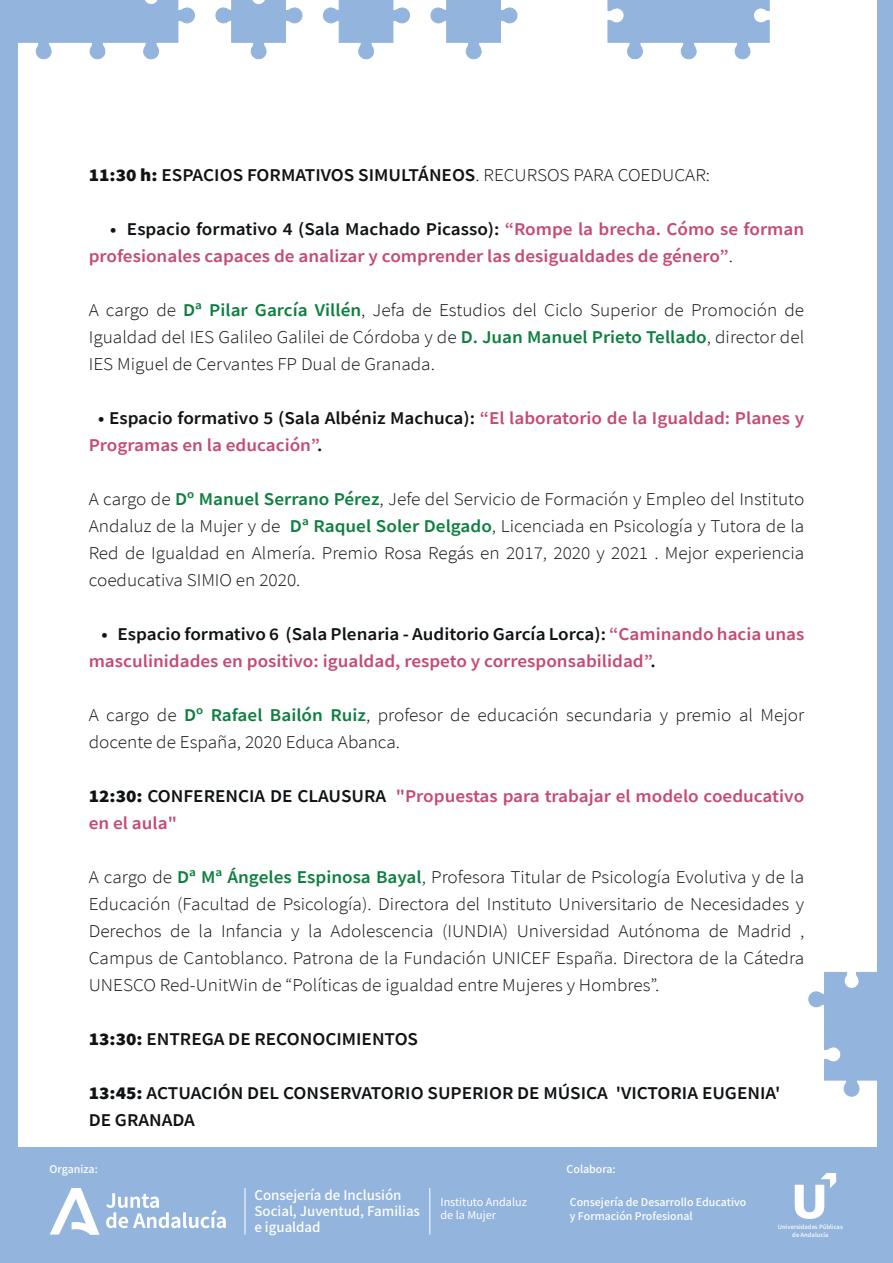
<style>
.page{position:relative;width:893px;height:1263px;background:#93b4dc}
.page>*{position:absolute;margin:0;border:0;box-sizing:border-box;transform-origin:0 0}
.t1{font:300 18px/27px "Source Sans Pro";color:#101315;text-align:justify;scale:1.07 1}
.t2{font:600 18px/27px "Source Sans Pro";color:#c54b71;scale:1.07 1}
.t3{font:600 18px/27px "Source Sans Pro";color:#101315;scale:1.07 1}
.t4{font:500 13.35px/15.9px "Noto Sans HK";color:#fff}
.t5{font:10.8px/13px "Noto Sans HK";color:#fff}
.t6{font:500 10.65px/13.5px "Noto Sans HK";color:#fff}
.t7{font:500 5.85px/8.1px "Noto Sans HK";color:#fff;text-align:center}
.s1{font-weight:900}
.s2{font-weight:300}
.s3{color:#101315}
.s4{font-weight:300;color:#101315}
.s5{font-weight:600;color:#0e7f3f}
.s6{font-weight:900;color:#101315}
</style>
<div class="page">
<hr style="left:245px;top:1188px;width:1px;height:46px;background:#fff">
<hr style="left:429px;top:1188px;width:1px;height:46px;background:#fff">
<svg style="left:106px;top:1193px;width:120px;height:35px"></svg>
<svg style="left:50px;top:1188px;width:49px;height:46px"></svg>
<svg style="left:795px;top:1173px;width:41px;height:46px"></svg>
<div style="left:18px;top:0;width:859px;height:1147px;background:#fff"></div>
<svg style="left:430px;top:0;width:88px;height:60px"></svg>
<svg style="left:608px;top:0;width:162px;height:60px"></svg>
<svg style="left:323px;top:0;width:87px;height:60px"></svg>
<svg style="left:215px;top:0;width:88px;height:60px"></svg>
<svg style="left:18px;top:0;width:177px;height:60px"></svg>
<svg style="left:808px;top:972px;width:69px;height:125px"></svg>
<p class="t3" style="left:89px;top:161px;width:582px"><span class="s1">11:30 h:</span> ESPACIOS FORMATIVOS SIMULTÁNEOS<span class="s2">. RECURSOS PARA COEDUCAR:</span></p>
<p class="t2" style="left:89px;top:215px;width:670px;text-indent:21px"><span class="s3">• Espacio formativo 4 (Sala Machado Picasso):</span> “Rompe la brecha. Cómo se forman profesionales capaces de analizar y comprender las desigualdades de género”<span class="s4">.</span></p>
<p class="t1" style="left:89px;top:296px;width:670px">A cargo de <span class="s5">Dª Pilar García Villén</span>, Jefa de Estudios del Ciclo Superior de Promoción de Igualdad del IES Galileo Galilei de Córdoba y de <span class="s5">D. Juan Manuel Prieto Tellado</span>, director del IES Miguel de Cervantes FP Dual de Granada.</p>
<p class="t2" style="left:89px;top:404px;width:670px;text-indent:9px"><span class="s3">• Espacio formativo 5 (Sala Albéniz Machuca):</span> “El laboratorio de la Igualdad: Planes y<br>Programas en la educación”<span class="s3">.</span></p>
<p class="t1" style="left:89px;top:485px;width:670px">A cargo de <span class="s5">Dº Manuel Serrano Pérez</span>, Jefe del Servicio de Formación y Empleo del Instituto Andaluz de la Mujer y de <span class="s5">Dª Raquel Soler Delgado</span>, Licenciada en Psicología y Tutora de la Red de Igualdad en Almería. Premio Rosa Regás en 2017, 2020 y 2021 . Mejor experiencia coeducativa SIMIO en 2020.</p>
<p class="t2" style="left:89px;top:620px;width:670px;text-indent:13px"><span class="s3">• Espacio formativo 6 (Sala Plenaria - Auditorio García Lorca):</span> “Caminando hacia unas masculinidades en positivo: igualdad, respeto y corresponsabilidad”<span class="s3">.</span></p>
<p class="t1" style="left:89px;top:701px;width:670px">A cargo de <span class="s5">Dº Rafael Bailón Ruiz</span>, profesor de educación secundaria y premio al Mejor docente de España, 2020 Educa Abanca.</p>
<p class="t2" style="left:89px;top:782px;width:670px"><span class="s6">12:30:</span> <span class="s3">CONFERENCIA DE CLAUSURA</span> "Propuestas para trabajar el modelo coeducativo en el aula"</p>
<p class="t1" style="left:89px;top:863px;width:670px">A cargo de <span class="s5">Dª Mª Ángeles Espinosa Bayal</span>, Profesora Titular de Psicología Evolutiva y de la Educación (Facultad de Psicología). Directora del Instituto Universitario de Necesidades y Derechos de la Infancia y la Adolescencia (IUNDIA) Universidad Autónoma de Madrid , Campus de Cantoblanco. Patrona de la Fundación UNICEF España. Directora de la Cátedra UNESCO Red-UnitWin de “Políticas de igualdad entre Mujeres y Hombres”.</p>
<p class="t3" style="left:89px;top:1025px;width:309px"><span class="s1">13:30:</span> ENTREGA DE RECONOCIMIENTOS</p>
<p class="t3" style="left:89px;top:1079px;width:648px"><span class="s1">13:45:</span> ACTUACIÓN DEL CONSERVATORIO SUPERIOR DE MÚSICA 'VICTORIA EUGENIA'<br>DE GRANADA</p>
<p class="t6" style="left:50px;top:1163px;width:50px">Organiza:</p>
<p class="t4" style="left:254px;top:1187px;width:167px">Consejería de Inclusión<br>Social, Juventud, Familias e igualdad</p>
<p class="t5" style="left:440px;top:1196px;width:88px">Instituto Andaluz de la Mujer</p>
<p class="t6" style="left:567px;top:1163px;width:51px">Colabora:</p>
<p class="t6" style="left:570px;top:1196px;width:178px">Consejería de Desarrollo Educativo y Formación Profesional</p>
<p class="t7" style="left:778px;top:1223px;width:66px">Universidades Públicas de Andalucía</p>
</div>
